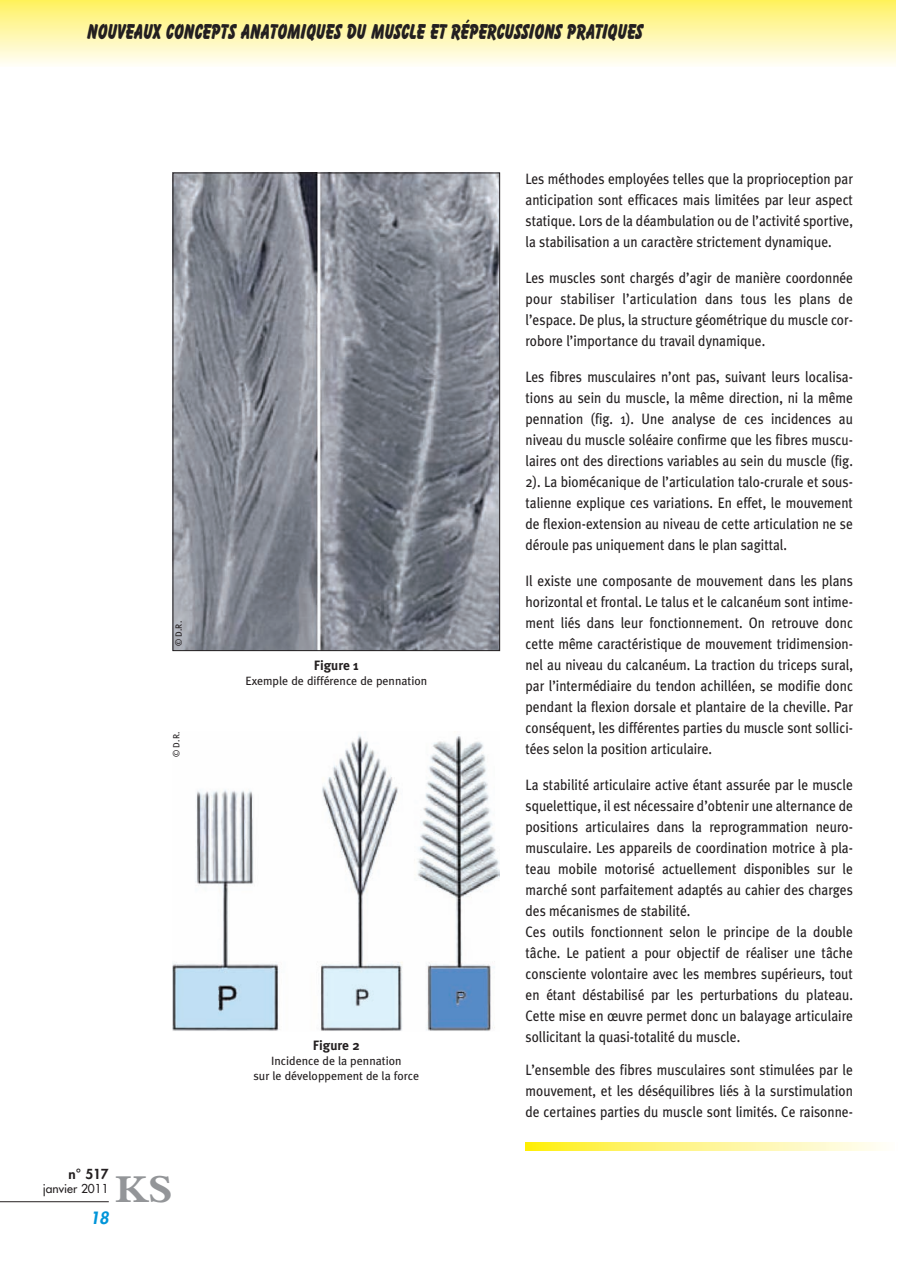
<style>
.page{position:relative;width:898px;height:1268px;background:#fff}
.page>*{position:absolute;margin:0;border:0;box-sizing:border-box;transform-origin:0 0}
.t1{font:700 41.25px "Bembo";color:#939598;scale:1.1 1}
.t2{font:800 22.5px "Balloon D";color:#231f20;scale:.8 1}
.t3{font:italic 800 16.5px "Futura";color:#0095d9}
.t4{font:15px/21px "Meta Plus";color:#231f20;text-align:justify;scale:.9 1}
.t5{font:700 13.5px "Meta Plus";color:#231f20}
.t6{font:800 13.5px "Futura";color:#231f20}
.t7{font:12px/14.4px "Meta Plus";color:#231f20;text-align:center}
.t8{font:12px "Futura";color:#231f20}
.t9{font:9px "Meta Plus";color:#231f20}
</style>
<div class="page">
<hr style="left:0;top:1201px;width:109px;height:1px;background:#231f20">
<div style="left:0;top:0;width:895px;height:66px;background:linear-gradient(to bottom,#fff160,#fffdf5)"></div>
<svg style="left:525px;top:1142px;width:356px;height:9px;background:#fef58c"></svg>
<img style="left:175px;top:175px;width:323px;height:474px">
<div style="left:173px;top:173px;width:327px;height:478px;border:1px solid #231f20"></div>
<img style="left:173px;top:735px;width:327px;height:296px">
<h2 class="t2" style="left:88px;top:18px;width:696px">NOUVEAUX CONCEPTS ANATOMIQUES DU MUSCLE ET RÉPERCUSSIONS PRATIQUES</h2>
<p class="t9" style="left:173px;top:646px;width:27px;rotate:-90deg">© D.R.</p>
<p class="t9" style="left:171px;top:757px;width:27px;rotate:-90deg">© D.R.</p>
<p class="t5" style="left:314px;top:657px;width:47px">Figure 1</p>
<p class="t7" style="left:245px;top:674px;width:183px">Exemple de différence de pennation</p>
<p class="t6" style="left:68px;top:1168px;width:42px">n° 517</p>
<p class="t8" style="left:43px;top:1182px;width:67px">janvier 2011</p>
<h1 class="t1" style="left:115px;top:1174px;width:54px">KS</h1>
<p class="t3" style="left:90px;top:1210px;width:21px">18</p>
<p class="t5" style="left:313px;top:1037px;width:48px">Figure 2</p>
<p class="t7" style="left:253px;top:1054px;width:167px">Incidence de la pennation<br>sur le développement de la force</p>
<p class="t4" style="left:525px;top:169px;width:365px">Les méthodes employées telles que la proprioception par anticipation sont efficaces mais limitées par leur aspect statique. Lors de la déambulation ou de l’activité sportive, la stabilisation a un caractère strictement dynamique.</p>
<p class="t4" style="left:525px;top:268px;width:365px">Les muscles sont chargés d’agir de manière coordonnée pour stabiliser l’articulation dans tous les plans de l’espace. De plus, la structure géométrique du muscle cor&shy;robore l’importance du travail dynamique.</p>
<p class="t4" style="left:525px;top:366px;width:365px">Les fibres musculaires n’ont pas, suivant leurs localisa&shy;tions au sein du muscle, la même direction, ni la même pennation (fig. 1). Une analyse de ces incidences au niveau du muscle soléaire confirme que les fibres muscu&shy;laires ont des directions variables au sein du muscle (fig.<br>2). La biomécanique de l’articulation talo-crurale et sous&shy;talienne explique ces variations. En effet, le mouvement de flexion-extension au niveau de cette articulation ne se déroule pas uniquement dans le plan sagittal.</p>
<p class="t4" style="left:525px;top:570px;width:365px">Il existe une composante de mouvement dans les plans horizontal et frontal. Le talus et le calcanéum sont intime&shy;ment liés dans leur fonctionnement. On retrouve donc cette même caractéristique de mouvement tridimension&shy;nel au niveau du calcanéum. La traction du triceps sural, par l’intermédiaire du tendon achilléen, se modifie donc pendant la flexion dorsale et plantaire de la cheville. Par conséquent, les différentes parties du muscle sont sollici&shy;tées selon la position articulaire.</p>
<p class="t4" style="left:525px;top:774px;width:365px;text-align:left">La stabilité articulaire active étant assurée par le muscle squelettique, il est nécessaire d’obtenir une alternance de positions articulaires dans la reprogrammation neuro&shy;musculaire. Les appareils de coordination motrice à pla&shy;teau mobile motorisé actuellement disponibles sur le marché sont parfaitement adaptés au cahier des charges des mécanismes de stabilité.<br>Ces outils fonctionnent selon le principe de la double tâche. Le patient a pour objectif de réaliser une tâche consciente volontaire avec les membres supérieurs, tout en étant déstabilisé par les perturbations du plateau.<br>Cette mise en œuvre permet donc un balayage articulaire sollicitant la quasi-totalité du muscle.</p>
<p class="t4" style="left:525px;top:1059px;width:365px">L’ensemble des fibres musculaires sont stimulées par le mouvement, et les déséquilibres liés à la surstimulation de certaines parties du muscle sont limités. Ce raisonne-</p>
</div>
